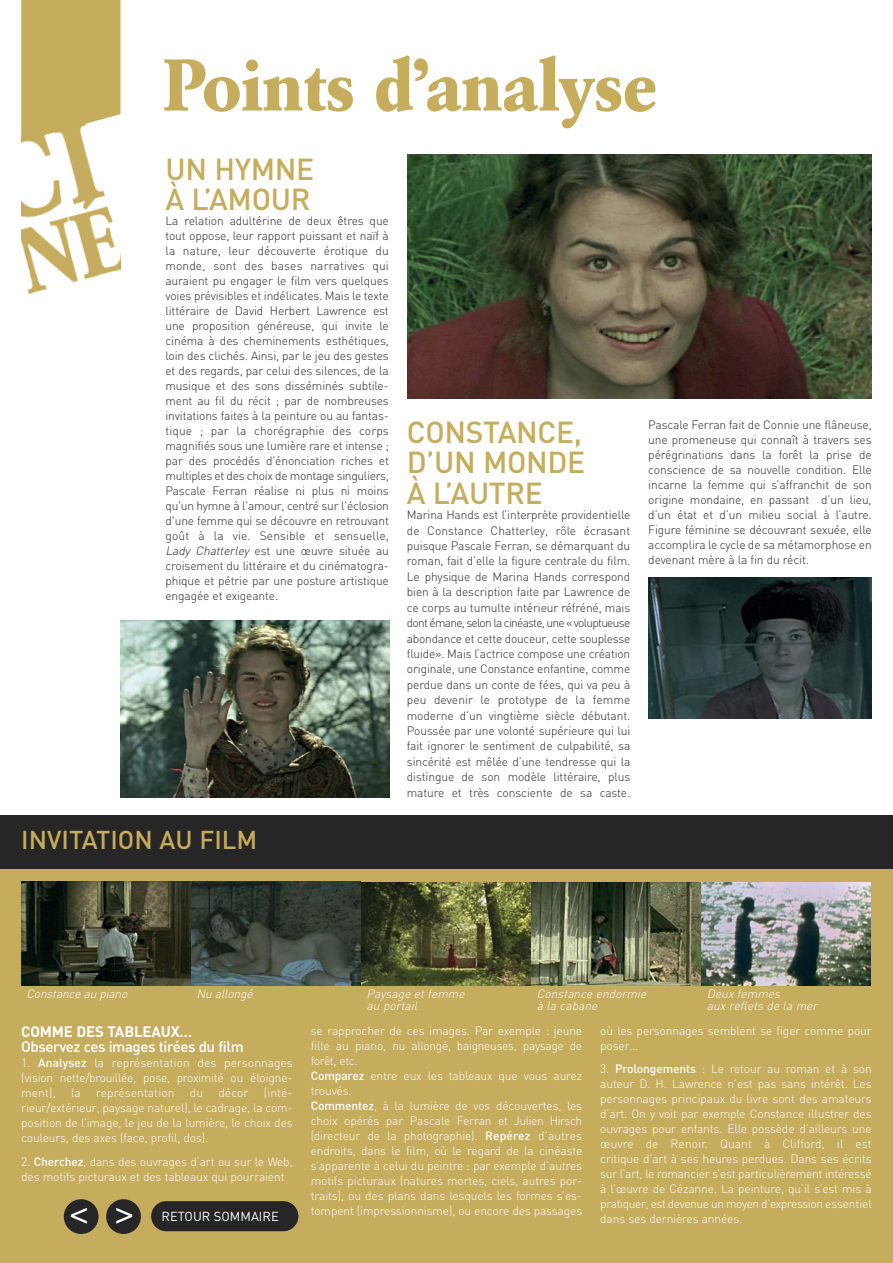
<style>
.page{position:relative;width:893px;height:1263px;background:#fff}
.page>*{position:absolute;margin:0;border:0;box-sizing:border-box;transform-origin:0 0}
.t1{font:700 72.3px "Garamond BE";color:#c6ac5d}
.t2{font:32.7px "Helvetica";color:#fff}
.t3{font:500 30px/30.5px "DIN";letter-spacing:-.01em;color:#c6ac5d}
.t4{font:500 25.5px "DIN";color:#c6ac5d}
.t5{font:500 15px "DIN";letter-spacing:-.025em;color:#fff}
.t6{font:700 15px "DIN";letter-spacing:-.01em;color:#fff}
.t7{font:12.9px "DIN";color:#fff}
.t8{font:300 12px/15px "DIN";letter-spacing:-.01em;color:#272627;text-align:justify}
.t9{font:300 12px/15px "DIN";letter-spacing:-.01em;color:#fff;text-align:justify}
.t10{font:italic 300 12px/12px "DIN";color:#fff}
.t11{font:300 12px "DIN";letter-spacing:.01em;color:#fff}
.s1{font-style:italic}
.s2{font-weight:500}
</style>
<div class="page">
<div style="left:0;top:819px;width:893px;height:444px;background:#c6ac5d"></div>
<img style="left:21px;top:141px;width:99px;height:154px">
<svg style="left:21px;top:0;width:99px;height:141px"></svg>
<img style="left:21px;top:882px;width:850px;height:104px">
<img style="left:120px;top:620px;width:269px;height:178px">
<img style="left:407px;top:155px;width:465px;height:244px">
<img style="left:648px;top:578px;width:224px;height:141px">
<div style="left:0;top:815px;width:893px;height:53px;background:#272627"></div>
<div style="left:64px;top:1199px;width:35px;height:35px;background:#272627;border-radius:50%"></div>
<div style="left:106px;top:1199px;width:35px;height:35px;background:#272627;border-radius:50%"></div>
<div style="left:151px;top:1201px;width:147px;height:30px;background:#272627;border-radius:15px"></div>
<h1 class="t1" style="left:163px;top:56px;width:494px">Points d’analyse</h1>
<h3 class="t3" style="left:165px;top:155px;width:150px;line-height:30px">UN HYMNE<br>À L’AMOUR</h3>
<p class="t8" style="left:165px;top:213px;width:225px">La relation adultérine de deux êtres que tout oppose, leur rapport puissant et naïf à la nature, leur découverte érotique du monde, sont des bases narratives qui auraient pu engager le film vers quelques voies prévisibles et indélicates. Mais le texte littéraire de David Herbert Lawrence est une proposition généreuse, qui invite le cinéma à des cheminements esthétiques, loin des clichés. Ainsi, par le jeu des gestes et des regards, par celui des silences, de la musique et des sons disséminés subtile&shy;ment au fil du récit ; par de nombreuses invitations faites à la peinture ou au fantas&shy;tique ; par la chorégraphie des corps magnifiés sous une lumière rare et intense ; par des procédés d'énonciation riches et multiples et des choix de montage singuliers, Pascale Ferran réalise ni plus ni moins qu'un hymne à l'amour, centré sur l'éclosion d'une femme qui se découvre en retrouvant goût à la vie. Sensible et sensuelle, <span class="s1">Lady Chatterley</span> est une œuvre située au croisement du littéraire et du cinématogra&shy;phique et pétrie par une posture artistique engagée et exigeante.</p>
<p class="t8" style="left:648px;top:417px;width:225px">Pascale Ferran fait de Connie une flâneuse, une promeneuse qui connaît à travers ses pérégrinations dans la forêt la prise de conscience de sa nouvelle condition. Elle incarne la femme qui s’affranchit de son origine mondaine, en passant d’un lieu, d’un état et d’un milieu social à l’autre.<br>Figure féminine se découvrant sexuée, elle accomplira le cycle de sa métamorphose en devenant mère à la fin du récit.</p>
<h3 class="t3" style="left:407px;top:417px;width:180px;text-align:justify">CONSTANCE, D’UN MONDE À L’AUTRE</h3>
<p class="t8" style="left:407px;top:507px;width:225px;line-height:15.5px">Marina Hands est l’interprète providentielle de Constance Chatterley, rôle écrasant puisque Pascale Ferran, se démarquant du roman, fait d’elle la figure centrale du film.<br>Le physique de Marina Hands correspond bien à la description faite par Lawrence de ce corps au tumulte intérieur réfréné, mais dont émane, selon la cinéaste, une « voluptueuse abondance et cette douceur, cette souplesse fluide». Mais l’actrice compose une création originale, une Constance enfantine, comme perdue dans un conte de fées, qui va peu à peu devenir le prototype de la femme moderne d’un vingtième siècle débutant.<br>Poussée par une volonté supérieure qui lui fait ignorer le sentiment de culpabilité, sa sincérité est mêlée d’une tendresse qui la distingue de son modèle littéraire, plus mature et très consciente de sa caste.</p>
<h3 class="t4" style="left:21px;top:825px;width:238px">INVITATION AU FILM</h3>
<p class="t10" style="left:26px;top:988px;width:105px">Constance au piano</p>
<p class="t10" style="left:196px;top:988px;width:60px">Nu allongé</p>
<p class="t10" style="left:367px;top:988px;width:102px">Paysage et femme au portail</p>
<p class="t10" style="left:537px;top:988px;width:114px">Constance endormie à la cabane</p>
<p class="t10" style="left:707px;top:988px;width:115px">Deux femmes<br>aux reflets de la mer</p>
<p class="t9" style="left:311px;top:1023px;width:273px;text-align:left">se rapprocher de ces images. Par exemple : jeune fille au piano, nu allongé, baigneuses, paysage de forêt, etc.<br><span class="s2">Comparez</span> entre eux les tableaux que vous aurez trouvés.<br><span class="s2">Commentez</span>, à la lumière de vos découvertes, les choix opérés par Pascale Ferran et Julien Hirsch (directeur de la photographie). <span class="s2">Repérez</span> d’autres endroits, dans le film, où le regard de la cinéaste s’apparente à celui du peintre : par exemple d’autres motifs picturaux (natures mortes, ciels, autres por&shy;traits), ou des plans dans lesquels les formes s’es&shy;tompent (impressionnisme), ou encore des passages</p>
<p class="t9" style="left:600px;top:1023px;width:273px">où les personnages semblent se figer comme pour poser…</p>
<p class="t6" style="left:21px;top:1023px;width:173px">COMME DES TABLEAUX…</p>
<p class="t5" style="left:21px;top:1038px;width:224px">Observez ces images tirées du film</p>
<p class="t9" style="left:21px;top:1056px;width:273px">1. <span class="s2">Analysez</span> la représentation des personnages (vision nette/brouillée, pose, proximité ou éloigne&shy;ment),</p>
<p class="t9" style="left:600px;top:1061px;width:273px">3. <span class="s2">Prolongements</span> : Le retour au roman et à son auteur D. H. Lawrence n’est pas sans intérêt. Les personnages principaux du livre sont des amateurs d’art. On y voit par exemple Constance illustrer des ouvrages pour enfants. Elle possède d’ailleurs une œuvre de Renoir. Quant à Clifford, il est critique d’art à ses heures perdues. Dans ses écrits sur l’art, le romancier s’est particulièrement intéressé à l’œuvre de Cézanne. La peinture, qu’il s’est mis à pratiquer, est devenue un moyen d’expression essentiel</p>
<p class="t9" style="left:21px;top:1086px;width:273px;text-indent:243px">(inté&shy;rieur/extérieur, paysage naturel), le cadrage, la com&shy;position de l’image, le jeu de la lumière, le choix des couleurs, des axes (face, profil, dos).</p>
<p class="t9" style="left:21px;top:1154px;width:273px">2. <span class="s2">Cherchez</span>, dans des ouvrages d’art ou sur le Web, des motifs picturaux et des tableaux qui pourraient</p>
<p class="t9" style="left:71px;top:1086px;width:11px">la</p>
<p class="t11" style="left:96px;top:1086px;width:80px">représentation</p>
<p class="t9" style="left:190px;top:1086px;width:15px">du</p>
<p class="t9" style="left:218px;top:1086px;width:32px">décor</p>
<h2 class="t2" style="left:70px;top:1200px;width:66px">&lt; &gt;</h2>
<p class="t7" style="left:162px;top:1209px;width:119px">RETOUR SOMMAIRE</p>
<p class="t9" style="left:600px;top:1211px;width:144px">dans ses dernières années.</p>
</div>
